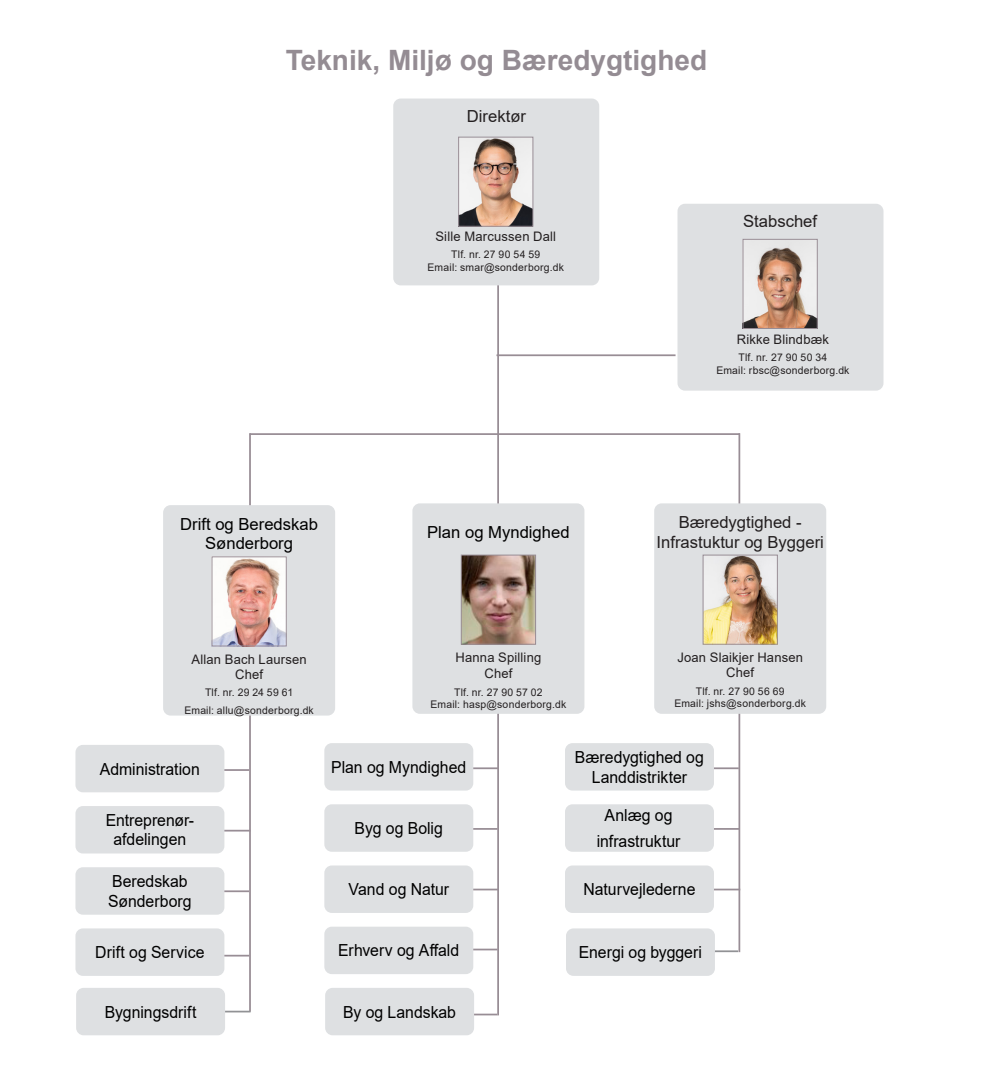
<style>
.page{position:relative;width:993px;height:1092px;background:#fff}
.page>*{position:absolute;margin:0;border:0;box-sizing:border-box;transform-origin:0 0}
.Direktør{font:700 28px "Arial";color:#948c93}
.Afdeling{font:16.62px/19.2px "Arial";color:#000;text-align:center;scale:.95 1}
.Område{font:16.62px "Arial";color:#231f20}
.Forvaltning{font:16.62px/19.2px "Arial";color:#000;text-align:center}
.Navn_med_stilling{font:13.12px "Arial";letter-spacing:.015em;color:#231f20}
.Navn{font:13.12px "Arial";letter-spacing:.015em;color:#231f20}
.Telefonnr_og_email{font:10.5px "Arial";letter-spacing:.02em;color:#231f20}
</style>
<div class="page">
<hr style="left:497px;top:284px;width:2px;height:731px;background:#988d95">
<hr style="left:468px;top:1013px;width:29px;height:2px;background:#988d95">
<hr style="left:466px;top:948px;width:31px;height:2px;background:#988d95">
<div style="left:412px;top:503px;width:172px;height:210px;background:#dee0e2;border-radius:7px"></div>
<img style="left:462px;top:556px;width:72px;height:86px">
<div style="left:460px;top:554px;width:76px;height:90px;border:1px solid #988d95"></div>
<hr style="left:466px;top:888px;width:32px;height:2px;background:#988d95">
<hr style="left:466px;top:828px;width:31px;height:1px;background:#988d95">
<hr style="left:466px;top:767px;width:32px;height:2px;background:#988d95">
<div style="left:324px;top:804px;width:149px;height:47px;background:#dee0e2;border-radius:7px"></div>
<div style="left:324px;top:743px;width:149px;height:47px;background:#dee0e2;border-radius:7px"></div>
<div style="left:324px;top:865px;width:149px;height:47px;background:#dee0e2;border-radius:7px"></div>
<div style="left:324px;top:926px;width:149px;height:48px;background:#dee0e2;border-radius:7px"></div>
<div style="left:325px;top:987px;width:149px;height:48px;background:#dee0e2;border-radius:7px"></div>
<hr style="left:218px;top:954px;width:31px;height:2px;background:#988d95">
<hr style="left:217px;top:890px;width:32px;height:2px;background:#988d95">
<hr style="left:249px;top:433px;width:2px;height:578px;background:#988d95">
<div style="left:163px;top:505px;width:172px;height:210px;background:#dee0e2;border-radius:7px"></div>
<img style="left:213px;top:558px;width:71px;height:86px">
<div style="left:211px;top:556px;width:75px;height:90px;border:1px solid #988d95"></div>
<hr style="left:219px;top:829px;width:31px;height:2px;background:#988d95">
<hr style="left:217px;top:769px;width:32px;height:1px;background:#988d95">
<div style="left:75px;top:806px;width:149px;height:47px;background:#dee0e2;border-radius:7px"></div>
<div style="left:75px;top:744px;width:149px;height:48px;background:#dee0e2;border-radius:7px"></div>
<div style="left:75px;top:867px;width:149px;height:47px;background:#dee0e2;border-radius:7px"></div>
<div style="left:75px;top:928px;width:149px;height:47px;background:#dee0e2;border-radius:7px"></div>
<hr style="left:250px;top:433px;width:489px;height:2px;background:#988d95">
<div style="left:393px;top:98px;width:206px;height:187px;background:#dee0e2;border-radius:7px"></div>
<img style="left:460px;top:139px;width:71px;height:86px">
<div style="left:458px;top:137px;width:75px;height:90px;border:1px solid #988d95"></div>
<hr style="left:738px;top:433px;width:2px;height:519px;background:#988d95">
<div style="left:654px;top:503px;width:172px;height:210px;background:#dee0e2;border-radius:7px"></div>
<img style="left:704px;top:556px;width:71px;height:86px">
<div style="left:702px;top:554px;width:75px;height:90px;border:1px solid #988d95"></div>
<hr style="left:708px;top:828px;width:31px;height:1px;background:#988d95">
<hr style="left:707px;top:767px;width:31px;height:2px;background:#988d95">
<div style="left:565px;top:804px;width:148px;height:47px;background:#dee0e2;border-radius:7px"></div>
<div style="left:565px;top:743px;width:148px;height:47px;background:#dee0e2;border-radius:7px"></div>
<hr style="left:708px;top:888px;width:32px;height:2px;background:#988d95">
<div style="left:565px;top:865px;width:148px;height:47px;background:#dee0e2;border-radius:7px"></div>
<div style="left:677px;top:204px;width:206px;height:186px;background:#dee0e2;border-radius:7px"></div>
<hr style="left:496px;top:354px;width:179px;height:2px;background:#988d95">
<img style="left:744px;top:242px;width:71px;height:85px">
<div style="left:742px;top:239px;width:75px;height:90px;border:1px solid #988d95"></div>
<div style="left:566px;top:928px;width:148px;height:47px;background:#dee0e2;border-radius:7px"></div>
<div style="left:76px;top:987px;width:149px;height:48px;background:#dee0e2;border-radius:7px"></div>
<hr style="left:714px;top:950px;width:23px;height:2px;background:#919295">
<hr style="left:225px;top:1010px;width:25px;height:2px;background:#919295">
<p class="Direktør" style="left:286px;top:40px;width:423px">Teknik, Miljø og Bæredygtighed</p>
<p class="Område" style="left:467px;top:104px;width:61px">Direktør</p>
<p class="Navn" style="left:435px;top:227px;width:122px">Sille Marcussen Dall</p>
<p class="Telefonnr_og_email" style="left:451px;top:247px;width:90px">Tlf. nr. 27 90 54 59</p>
<p class="Telefonnr_og_email" style="left:427px;top:260px;width:138px">Email: smar@sonderborg.dk</p>
<p class="Område" style="left:742px;top:210px;width:75px">Stabschef</p>
<p class="Navn" style="left:736px;top:330px;width:94px">Rikke Blindbæk</p>
<p class="Telefonnr_og_email" style="left:738px;top:350px;width:90px">Tlf. nr. 27 90 50 34</p>
<p class="Telefonnr_og_email" style="left:716px;top:363px;width:135px">Email: rbsc@sonderborg.dk</p>
<p class="Forvaltning" style="left:180px;top:514px;width:139px">Drift og Beredskab<br>Sønderborg</p>
<p class="Forvaltning" style="left:427px;top:522px;width:144px">Plan og Myndighed</p>
<p class="Område" style="left:678px;top:511px;width:124px">Bæredygtighed -</p>
<p class="Område" style="left:656px;top:530px;width:169px">Infrastuktur og Byggeri</p>
<p class="Navn_med_stilling" style="left:191px;top:650px;width:117px">Allan Bach Laursen</p>
<p class="Navn_med_stilling" style="left:235px;top:665px;width:29px">Chef</p>
<p class="Telefonnr_og_email" style="left:205px;top:685px;width:90px">Tlf. nr. 29 24 59 61</p>
<p class="Telefonnr_og_email" style="left:184px;top:703px;width:131px">Email: allu@sonderborg.dk</p>
<p class="Navn_med_stilling" style="left:455px;top:648px;width:87px">Hanna Spilling</p>
<p class="Navn_med_stilling" style="left:484px;top:664px;width:29px">Chef</p>
<p class="Telefonnr_og_email" style="left:454px;top:684px;width:90px">Tlf. nr. 27 90 57 02</p>
<p class="Telefonnr_og_email" style="left:430px;top:697px;width:137px">Email: hasp@sonderborg.dk</p>
<p class="Navn_med_stilling" style="left:677px;top:648px;width:127px">Joan Slaikjer Hansen</p>
<p class="Navn_med_stilling" style="left:726px;top:663px;width:29px">Chef</p>
<p class="Telefonnr_og_email" style="left:695px;top:683px;width:90px">Tlf. nr. 27 90 56 69</p>
<p class="Telefonnr_og_email" style="left:674px;top:696px;width:133px">Email: jshs@sonderborg.dk</p>
<p class="Afdeling" style="left:100px;top:759px;width:107px">Administration</p>
<p class="Afdeling" style="left:331px;top:757px;width:143px">Plan og Myndighed</p>
<p class="Afdeling" style="left:574px;top:747px;width:137px">Bæredygtighed og<br>Landdistrikter</p>
<p class="Afdeling" style="left:106px;top:810px;width:94px">Entreprenør&shy;afdelingen</p>
<p class="Afdeling" style="left:354px;top:818px;width:94px">Byg og Bolig</p>
<p class="Afdeling" style="left:604px;top:805px;width:73px">Anlæg og</p>
<p class="Afdeling" style="left:596px;top:831px;width:90px">infrastruktur</p>
<p class="Afdeling" style="left:108px;top:871px;width:89px;text-align:left">Beredskab<br>Sønderborg</p>
<p class="Afdeling" style="left:95px;top:942px;width:117px">Drift og Service</p>
<p class="Afdeling" style="left:348px;top:879px;width:108px">Vand og Natur</p>
<p class="Afdeling" style="left:338px;top:940px;width:129px">Erhverv og Affald</p>
<p class="Afdeling" style="left:583px;top:879px;width:119px">Naturvejlederne</p>
<p class="Afdeling" style="left:578px;top:942px;width:131px">Energi og byggeri</p>
<p class="Afdeling" style="left:105px;top:1001px;width:98px">Bygningsdrift</p>
<p class="Afdeling" style="left:343px;top:1001px;width:120px">By og Landskab</p>
</div>
